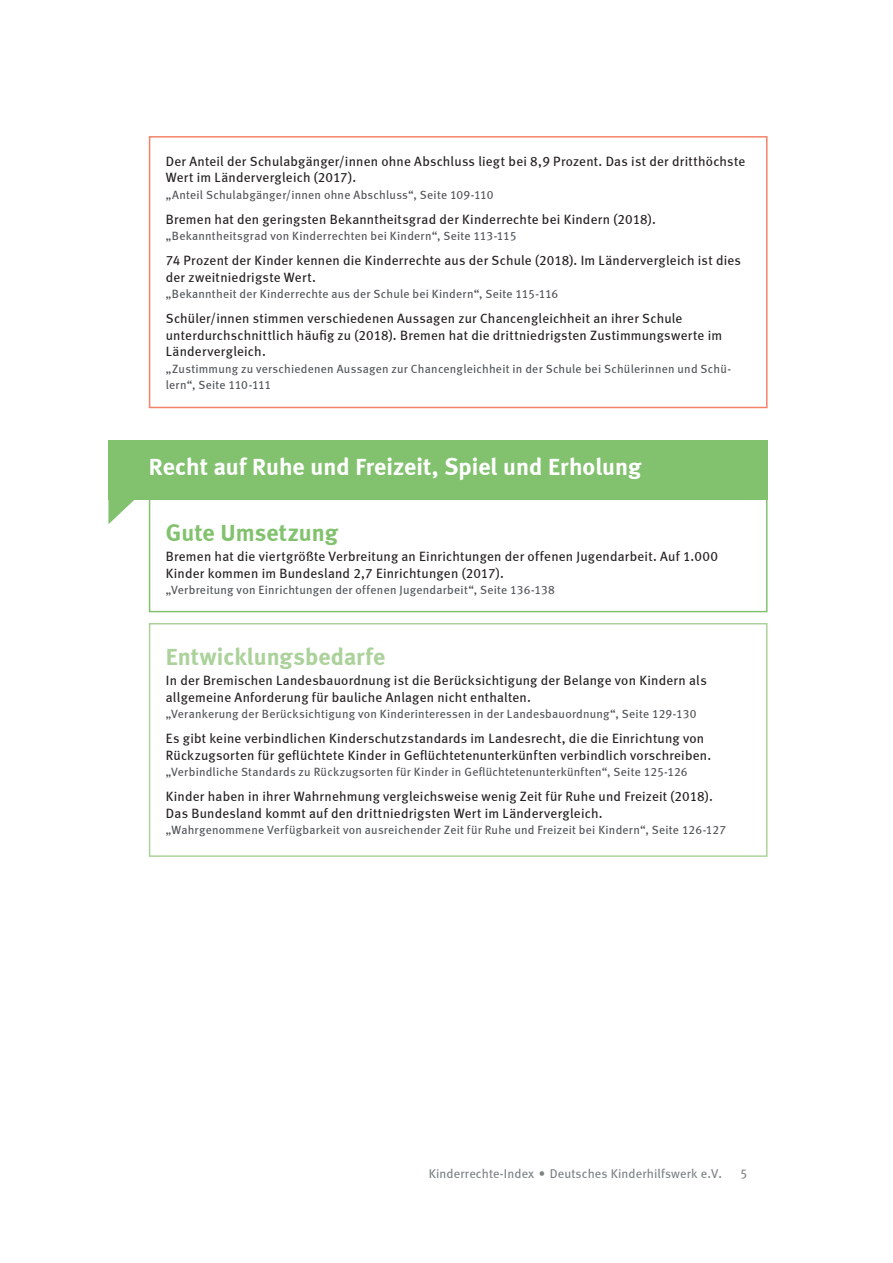
<style>
.page{position:relative;width:893px;height:1263px;background:#fff}
.page>*{position:absolute;margin:0;border:0;box-sizing:border-box;transform-origin:0 0}
.t1{font:24px "Meta Bold LF";color:#fff}
.t2{font:24px "Meta Bold LF";letter-spacing:.005em;color:#abd29a}
.t3{font:24px "Meta Bold LF";color:#82c26e}
.t4{font:13.5px/16.5px "Meta Book LF";letter-spacing:.015em;color:#231f20}
.t5{font:12.75px "Meta Book LF";letter-spacing:.01em;color:#7d8184}
.t6{font:12px/16.5px "Meta Book LF";letter-spacing:.02em;color:#505356}
</style>
<div class="page">
<div style="left:149px;top:491px;width:618px;height:121px;border:2px solid #82c26e"></div>
<div style="left:149px;top:623px;width:618px;height:234px;border:2px solid #abd29a"></div>
<svg style="left:108px;top:499px;width:264px;height:25px"></svg>
<div style="left:108px;top:440px;width:659px;height:59px;background:#82c26e"></div>
<div style="left:149px;top:136px;width:618px;height:272px;border:2px solid #f48369"></div>
<p class="t4" style="left:166px;top:153px;width:581px">Der Anteil der Schulabgänger/innen ohne Abschluss liegt bei 8,9 Prozent. Das ist der dritthöchste<br>Wert im Ländervergleich (2017).</p>
<p class="t6" style="left:166px;top:186px;width:329px">„Anteil Schulabgänger/innen ohne Abschluss“, Seite 109-110</p>
<p class="t4" style="left:166px;top:211px;width:491px">Bremen hat den geringsten Bekanntheitsgrad der Kinderrechte bei Kindern (2018).</p>
<p class="t6" style="left:166px;top:228px;width:352px">„Bekanntheitsgrad von Kinderrechten bei Kindern“, Seite 113-115</p>
<p class="t4" style="left:166px;top:252px;width:577px">74 Prozent der Kinder kennen die Kinderrechte aus der Schule (2018). Im Ländervergleich ist dies der zweitniedrigste Wert.</p>
<p class="t6" style="left:166px;top:286px;width:394px">„Bekanntheit der Kinderrechte aus der Schule bei Kindern“, Seite 115-116</p>
<p class="t4" style="left:166px;top:310px;width:558px">Schüler/innen stimmen verschiedenen Aussagen zur Chancengleichheit an ihrer Schule unterdurchschnittlich häufig zu (2018). Bremen hat die drittniedrigsten Zustimmungswerte im<br>Ländervergleich.</p>
<p class="t6" style="left:166px;top:360px;width:567px">„Zustimmung zu verschiedenen Aussagen zur Chancengleichheit in der Schule bei Schülerinnen und Schü&shy;lern“, Seite 110-111</p>
<h1 class="t1" style="left:149px;top:453px;width:494px">Recht auf Ruhe und Freizeit, Spiel und Erholung</h1>
<h1 class="t3" style="left:166px;top:518px;width:174px">Gute Umsetzung</h1>
<p class="t4" style="left:166px;top:548px;width:554px">Bremen hat die viertgrößte Verbreitung an Einrichtungen der offenen Jugendarbeit. Auf 1.000<br>Kinder kommen im Bundesland 2,7 Einrichtungen (2017).</p>
<p class="t6" style="left:166px;top:582px;width:391px">„Verbreitung von Einrichtungen der offenen Jugendarbeit“, Seite 136-138</p>
<h1 class="t2" style="left:166px;top:642px;width:221px">Entwicklungsbedarfe</h1>
<p class="t4" style="left:166px;top:672px;width:542px">In der Bremischen Landesbauordnung ist die Berücksichtigung der Belange von Kindern als allgemeine Anforderung für bauliche Anlagen nicht enthalten.</p>
<p class="t6" style="left:166px;top:706px;width:532px">„Verankerung der Berücksichtigung von Kinderinteressen in der Landesbauordnung“, Seite 129-130</p>
<p class="t4" style="left:166px;top:730px;width:547px">Es gibt keine verbindlichen Kinderschutzstandards im Landesrecht, die die Einrichtung von<br>Rückzugsorten für geflüchtete Kinder in Geflüchtetenunterkünften verbindlich vorschreiben.</p>
<p class="t6" style="left:166px;top:764px;width:523px">„Verbindliche Standards zu Rückzugsorten für Kinder in Geflüchtetenunterkünften“, Seite 125-126</p>
<p class="t4" style="left:166px;top:788px;width:549px">Kinder haben in ihrer Wahrnehmung vergleichsweise wenig Zeit für Ruhe und Freizeit (2018).<br>Das Bundesland kommt auf den drittniedrigsten Wert im Ländervergleich.</p>
<p class="t6" style="left:166px;top:822px;width:562px">„Wahrgenommene Verfügbarkeit von ausreichender Zeit für Ruhe und Freizeit bei Kindern“, Seite 126-127</p>
<p class="t5" style="left:429px;top:1165px;width:295px">Kinderrechte-Index • Deutsches Kinderhilfswerk e.V.</p>
<p class="t5" style="left:740px;top:1165px;width:9px">5</p>
</div>
